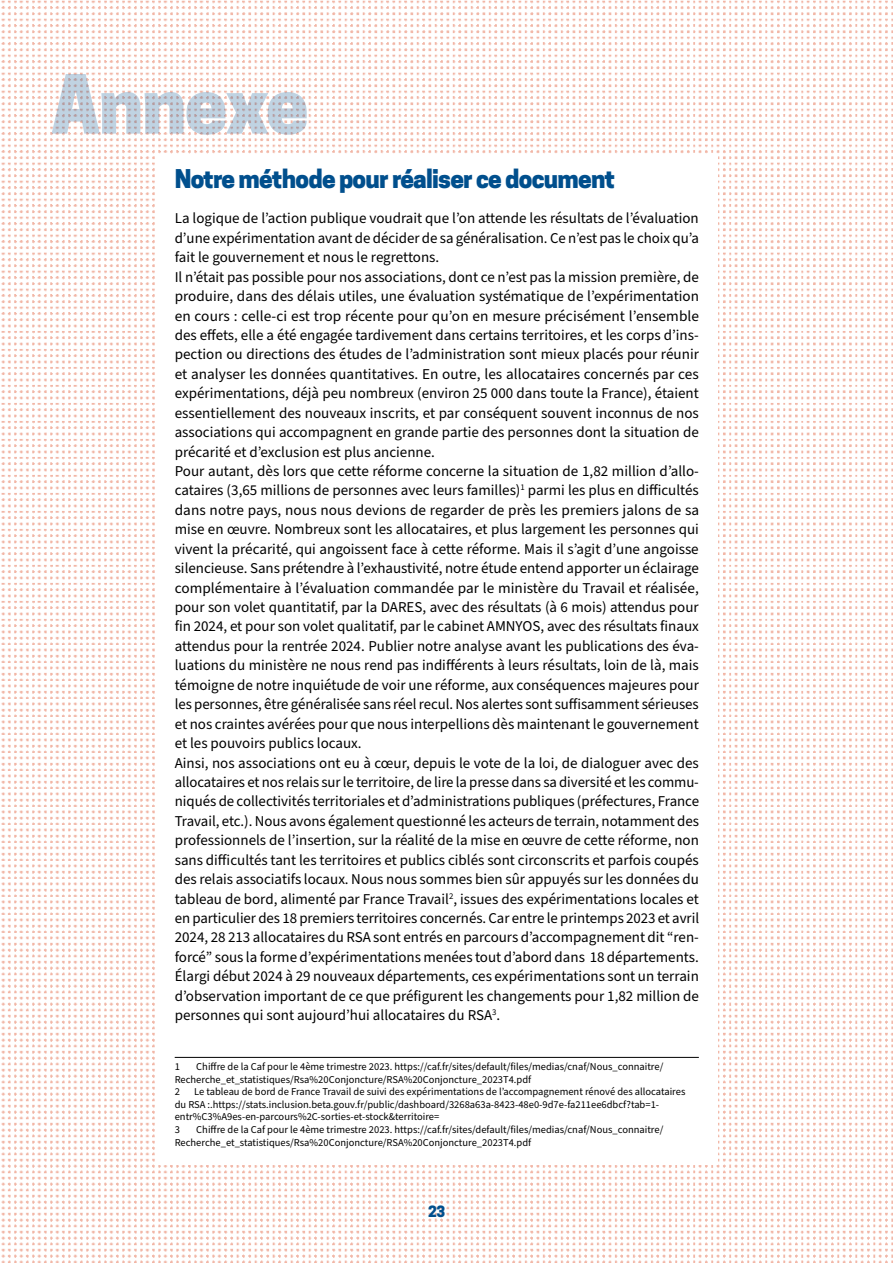
<style>
.page{position:relative;width:893px;height:1263px;background:#fff}
.page>*{position:absolute;margin:0;border:0;box-sizing:border-box;transform-origin:0 0}
.Inter_2{font:800 24.3px "Cooper Hewitt";letter-spacing:-.03em;color:#004f8d}
.Texte_courant{font:15px/19.5px "Source Sans Pro";color:#000;text-align:justify}
.Inter_2-2{font:800 14.55px "Cooper Hewitt";color:#004f8d}
.Notes{font:10.5px/12.6px "Source Sans Pro";color:#000}
</style>
<div class="page">
<img style="left:1px;top:0;width:892px;height:1263px">
<svg style="left:52px;top:74px;width:255px;height:61px"></svg>
<div style="left:155px;top:155px;width:563px;height:1010px;background:#fff"></div>
<hr style="left:175px;top:1057px;width:524px;height:1px;background:#000">
<p class="Inter_2" style="left:175px;top:165px;width:442px">Notre méthode pour réaliser ce document</p>
<p class="Texte_courant" style="left:175px;top:209px;width:526px">La logique de l’action publique voudrait que l’on attende les résultats de l’évaluation d’une expérimentation avant de décider de sa généralisation. Ce n’est pas le choix qu’a fait le gouvernement et nous le regrettons.</p>
<p class="Texte_courant" style="left:175px;top:267px;width:526px">Il n’était pas possible pour nos associations, dont ce n’est pas la mission première, de produire, dans des délais utiles, une évaluation systématique de l’expérimentation en cours : celle-ci est trop récente pour qu’on en mesure précisément l’ensemble des effets, elle a été engagée tardivement dans certains territoires, et les corps d’ins&shy;pection ou directions des études de l’administration sont mieux placés pour réunir et analyser les données quantitatives. En outre, les allocataires concernés par ces expérimentations, déjà peu nombreux (environ 25 000 dans toute la France), étaient essentiellement des nouveaux inscrits, et par conséquent souvent inconnus de nos associations qui accompagnent en grande partie des personnes dont la situation de précarité et d’exclusion est plus ancienne.</p>
<p class="Texte_courant" style="left:175px;top:462px;width:526px">Pour autant, dès lors que cette réforme concerne la situation de 1,82 million d’allo&shy;cataires (3,65 millions de personnes avec leurs familles)<sup>1</sup> parmi les plus en difficultés dans notre pays, nous nous devions de regarder de près les premiers jalons de sa mise en œuvre. Nombreux sont les allocataires, et plus largement les personnes qui vivent la précarité, qui angoissent face à cette réforme. Mais il s’agit d’une angoisse silencieuse. Sans prétendre à l’exhaustivité, notre étude entend apporter un éclairage complémentaire à l’évaluation commandée par le ministère du Travail et réalisée, pour son volet quantitatif, par la DARES, avec des résultats (à 6 mois) attendus pour fin 2024, et pour son volet qualitatif, par le cabinet AMNYOS, avec des résultats finaux attendus pour la rentrée 2024. Publier notre analyse avant les publications des éva&shy;luations du ministère ne nous rend pas indifférents à leurs résultats, loin de là, mais témoigne de notre inquiétude de voir une réforme, aux conséquences majeures pour les personnes, être généralisée sans réel recul. Nos alertes sont suffisamment sérieuses et nos craintes avérées pour que nous interpellions dès maintenant le gouvernement et les pouvoirs publics locaux.</p>
<p class="Texte_courant" style="left:175px;top:753px;width:526px">Ainsi, nos associations ont eu à cœur, depuis le vote de la loi, de dialoguer avec des allocataires et nos relais sur le territoire, de lire la presse dans sa diversité et les commu&shy;niqués de collectivités territoriales et d’administrations publiques (préfectures, France Travail, etc.). Nous avons également questionné les acteurs de terrain, notamment des professionnels de l’insertion, sur la réalité de la mise en œuvre de cette réforme, non sans difficultés tant les territoires et publics ciblés sont circonscrits et parfois coupés des relais associatifs locaux. Nous nous sommes bien sûr appuyés sur les données du tableau de bord, alimenté par France Travail<sup>2</sup>, issues des expérimentations locales et en particulier des 18 premiers territoires concernés. Car entre le printemps 2023 et avril 2024, 28 213 allocataires du RSA sont entrés en parcours d’accompagnement dit “ren&shy;forcé” sous la forme d’expérimentations menées tout d’abord dans 18 départements.<br>Élargi début 2024 à 29 nouveaux départements, ces expérimentations sont un terrain d’observation important de ce que préfigurent les changements pour 1,82 million de personnes qui sont aujourd’hui allocataires du RSA<sup>3</sup>.</p>
<p class="Notes" style="left:175px;top:1060px;width:7px">1</p>
<p class="Notes" style="left:175px;top:1060px;width:490px;text-indent:22px">Chiffre de la Caf pour le 4ème trimestre 2023. https://caf.fr/sites/default/files/medias/cnaf/Nous_connaitre/<br>Recherche_et_statistiques/Rsa%20Conjoncture/RSA%20Conjoncture_2023T4.pdf</p>
<p class="Notes" style="left:175px;top:1086px;width:7px">2</p>
<p class="Notes" style="left:175px;top:1086px;width:512px;text-indent:19px">Le tableau de bord de France Travail de suivi des expérimentations de l’accompagnement rénové des allocataires du RSA :.https://stats.inclusion.beta.gouv.fr/public/dashboard/3268a63a-8423-48e0-9d7e-fa211ee6dbcf?tab=1- entr%C3%A9es-en-parcours%2C-sorties-et-stock&amp;territoire=</p>
<p class="Notes" style="left:175px;top:1123px;width:7px">3</p>
<p class="Notes" style="left:175px;top:1123px;width:490px;text-indent:22px">Chiffre de la Caf pour le 4ème trimestre 2023. https://caf.fr/sites/default/files/medias/cnaf/Nous_connaitre/<br>Recherche_et_statistiques/Rsa%20Conjoncture/RSA%20Conjoncture_2023T4.pdf</p>
<p class="Inter_2-2" style="left:428px;top:1202px;width:19px">23</p>
</div>
